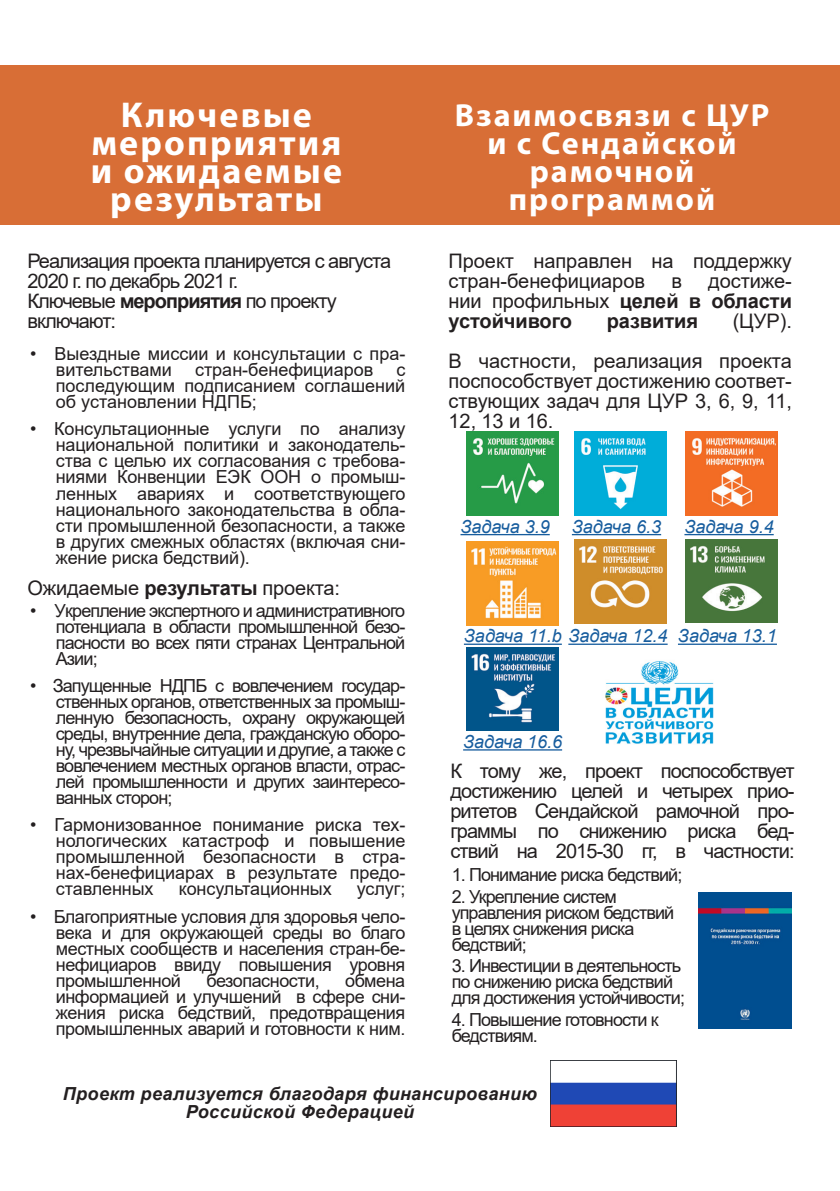
<style>
.page{position:relative;width:840px;height:1191px;background:#fff}
.page>*{position:absolute;margin:0;border:0;box-sizing:border-box;transform-origin:0 0}
.Heading{font:700 36px/28px "Myriad Pro";letter-spacing:.06em;color:#fff;text-align:center}
.Heading-2{font:700 32px/28px "Myriad Pro";letter-spacing:.06em;color:#fff;text-align:center}
.General_text{font:20px/20px "Arial";letter-spacing:-.05em;color:#231f20}
.Activities_new{font:20px/20px "Arial";letter-spacing:-.005em;color:#231f20}
.Activities_new-2{font:700 20px/20px "Arial";letter-spacing:-.005em;color:#231f20;text-align:justify}
.General_text-2{font:20px "Arial";letter-spacing:-.01em;color:#231f20}
.Bullet_points{font:18px/16px "Arial";letter-spacing:-.03em;color:#231f20;text-align:justify}
.Bullet_points-2{font:18px/16px "Arial";letter-spacing:-.05em;color:#231f20}
.t1{font:italic 18px "Arial";color:#175d9e}
.Bullet_points-3{font:18px/16px "Arial";color:#231f20}
.Acknowledgement{font:italic 700 18px/18px "Arial";letter-spacing:.02em;color:#231f20;text-align:center}
.Bullet_points-4{font:18px "Arial";letter-spacing:-.005em;color:#231f20}
.s1{font-weight:700}
.s2{font-weight:400}
</style>
<div class="page">
<div style="left:0;top:65px;width:839px;height:160px;background:#d86e36"></div>
<img style="left:466px;top:432px;width:92px;height:83px">
<hr style="left:460px;top:534px;width:89px;height:1px;background:#175d9e">
<hr style="left:571px;top:534px;width:89px;height:1px;background:#175d9e">
<hr style="left:684px;top:534px;width:89px;height:1px;background:#175d9e">
<hr style="left:463px;top:643px;width:98px;height:2px;background:#175d9e">
<hr style="left:568px;top:643px;width:99px;height:2px;background:#175d9e">
<hr style="left:677px;top:643px;width:99px;height:2px;background:#175d9e">
<hr style="left:463px;top:749px;width:99px;height:1px;background:#175d9e">
<img style="left:550px;top:1060px;width:126px;height:66px">
<img style="left:605px;top:661px;width:109px;height:83px">
<img style="left:574px;top:432px;width:92px;height:83px">
<img style="left:685px;top:432px;width:91px;height:83px">
<img style="left:466px;top:542px;width:92px;height:83px">
<img style="left:574px;top:540px;width:92px;height:83px">
<img style="left:685px;top:539px;width:91px;height:84px">
<img style="left:466px;top:647px;width:92px;height:84px">
<img style="left:698px;top:892px;width:93px;height:136px">
<p class="Heading" style="left:91px;top:100px;width:253px">Ключевые мероприятия и ожидаемые результаты</p>
<p class="Heading-2" style="left:454px;top:100px;width:316px">Взаимосвязи с ЦУР и с Сендайской рамочной программой</p>
<p class="General_text" style="left:27px;top:251px;width:365px">Реализация проекта планируется с августа<br>2020 г. по декабрь 2021 г.<br>Ключевые <span class="s1">мероприятия</span> по проекту включают:</p>
<p class="Bullet_points-3" style="left:56px;top:346px;width:351px;text-indent:-26px">• Выездные миссии и консультации с пра&shy;вительствами</p>
<p class="Activities_new" style="left:448px;top:251px;width:344px">Проект направлен на поддержку стран-бенефициаров</p>
<p class="Activities_new-2" style="left:448px;top:271px;width:345px;text-indent:259px"><span class="s2">достиже&shy;нии профильных</span> целей в области устойчивого</p>
<p class="Activities_new" style="left:671px;top:271px;width:12px">в</p>
<p class="Activities_new" style="left:448px;top:301px;width:344px;line-height:40px;text-align:right">(ЦУР).<br>В частности, реализация проекта</p>
<p class="Activities_new" style="left:448px;top:371px;width:344px;text-align:justify">поспособствует достижению соответ&shy;ствующих задач для ЦУР 3, 6, 9, 11, 12, 13 и 16.</p>
<p class="Activities_new-2" style="left:606px;top:311px;width:93px">развития</p>
<p class="Bullet_points-3" style="left:195px;top:362px;width:180px">стран-бенефициаров</p>
<p class="Bullet_points" style="left:56px;top:362px;width:351px;text-indent:340px">с последующим подписанием соглашений об установлении НДПБ;</p>
<p class="Bullet_points" style="left:56px;top:421px;width:351px;text-indent:-26px">• Консультационные услуги по анализу национальной политики и законодатель&shy;ства с целью их согласования с требова&shy;ниями Конвенции ЕЭК ООН о промыш&shy;ленных авариях и соответствующего национального законодательства в обла&shy;сти промышленной безопасности, а также в других смежных областях (включая сни&shy;жение риска бедствий).</p>
<p class="General_text-2" style="left:27px;top:574px;width:314px">Ожидаемые <span class="s1">результаты</span> проекта:</p>
<p class="Bullet_points" style="left:56px;top:602px;width:351px;text-indent:-26px">• Укрепление экспертного и административного потенциала в области промышленной безо&shy;пасности во всех пяти странах Центральной Азии;</p>
<p class="Bullet_points" style="left:56px;top:677px;width:351px;text-indent:-26px">• Запущенные НДПБ с вовлечением государ&shy;ственных органов, ответственных за промыш&shy;ленную безопасность, охрану окружающей среды, внутренние дела, гражданскую оборо&shy;ну, чрезвычайные ситуации и другие, а также с вовлечением местных органов власти, отрас&shy;лей промышленности и других заинтересо&shy;ванных сторон;</p>
<p class="Bullet_points" style="left:56px;top:817px;width:351px;text-indent:-26px">• Гармонизованное понимание риска тех&shy;нологических катастроф и повышение промышленной безопасности в стра&shy;нах-бенефициарах в результате предо&shy;ставленных</p>
<p class="t1" style="left:460px;top:515px;width:91px">Задача 3.9</p>
<p class="t1" style="left:571px;top:515px;width:91px">Задача 6.3</p>
<p class="t1" style="left:684px;top:515px;width:91px">Задача 9.4</p>
<p class="t1" style="left:463px;top:624px;width:205px">Задача 11.b Задача 12.4</p>
<p class="t1" style="left:677px;top:624px;width:100px">Задача 13.1</p>
<p class="t1" style="left:463px;top:730px;width:100px">Задача 16.6</p>
<p class="General_text" style="left:450px;top:761px;width:345px;text-align:justify">К тому же, проект поспособствует достижению целей и четырех прио&shy;ритетов Сендайской рамочной про&shy;граммы по снижению риска бед&shy;ствий на 2015-30 гг, в частности:</p>
<p class="Bullet_points-2" style="left:451px;top:866px;width:232px">1. Понимание риска бедствий;</p>
<p class="Bullet_points-2" style="left:451px;top:888px;width:224px">2. Укрепление систем управления риском бедствий в целях снижения риска бедствий;</p>
<p class="Bullet_points-2" style="left:451px;top:957px;width:235px">3. Инвестиции в деятельность по снижению риска бедствий для достижения устойчивости;</p>
<p class="Bullet_points-2" style="left:451px;top:1011px;width:208px">4. Повышение готовности к бедствиям.</p>
<p class="Bullet_points-4" style="left:178px;top:876px;width:154px">консультационных</p>
<p class="Bullet_points" style="left:356px;top:881px;width:50px">услуг;</p>
<p class="Bullet_points" style="left:56px;top:908px;width:351px;text-indent:-26px">• Благоприятные условия для здоровья чело&shy;века и для окружающей среды во благо местных сообществ и населения стран-бе&shy;нефициаров ввиду повышения уровня промышленной</p>
<p class="Bullet_points" style="left:56px;top:972px;width:351px;text-indent:289px">обмена информацией и улучшений в сфере сни&shy;жения риска бедствий, предотвращения промышленных аварий и готовности к ним.</p>
<p class="Bullet_points" style="left:206px;top:972px;width:115px">безопасности,</p>
<p class="Acknowledgement" style="left:63px;top:1085px;width:475px">Проект реализуется благодаря финансированию<br>Российской Федерацией</p>
</div>
